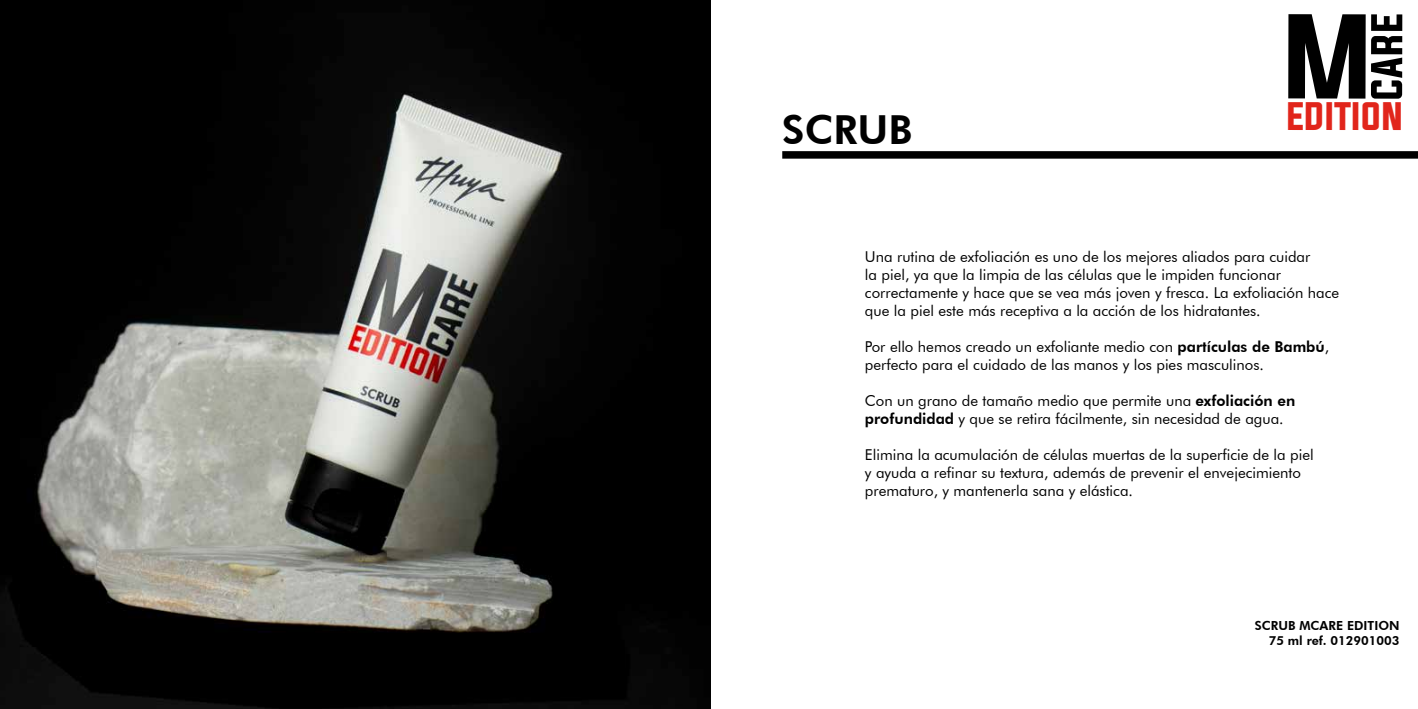
<style>
.page{position:relative;width:1418px;height:709px;background:#fff}
.page>*{position:absolute;margin:0;border:0;box-sizing:border-box;transform-origin:0 0}
.t1{font:800 40px "Futura BT";color:#000}
.t2{font:33.75px "Evogria";letter-spacing:-.005em;color:#e1251b}
.t3{font:15px/18px "Futura BT";color:#000}
.t4{font:800 12.5px/15px "Futura BT";color:#000;text-align:right}
.s1{font-weight:800}
</style>
<div class="page">
<svg style="left:1288px;top:14px;width:114px;height:85px"></svg>
<img style="left:0;top:0;width:710px;height:709px">
<div style="left:782px;top:151px;width:635px;height:8px;background:#000"></div>
<h1 class="t1" style="left:782px;top:105px;width:132px">SCRUB</h1>
<h2 class="t2" style="left:1286px;top:93px;width:119px">EDITION</h2>
<p class="t3" style="left:865px;top:247px;width:476px">Una rutina de exfoliación es uno de los mejores aliados para cuidar<br>la piel, ya que la limpia de las células que le impiden funcionar correctamente y hace que se vea más joven y fresca. La exfoliación hace que la piel este más receptiva a la acción de los hidratantes.</p>
<p class="t3" style="left:865px;top:337px;width:466px">Por ello hemos creado un exfoliante medio con <span class="s1">partículas de Bambú</span>, perfecto para el cuidado de las manos y los pies masculinos.</p>
<p class="t3" style="left:865px;top:391px;width:432px">Con un grano de tamaño medio que permite una <span class="s1">exfoliación en profundidad</span> y que se retira fácilmente, sin necesidad de agua.</p>
<p class="t3" style="left:865px;top:445px;width:450px">Elimina la acumulación de células muertas de la superficie de la piel y ayuda a refinar su textura, además de prevenir el envejecimiento prematuro, y mantenerla sana y elástica.</p>
<p class="t4" style="left:1254px;top:618px;width:146px">SCRUB MCARE EDITION<br>75 ml ref. 012901003</p>
</div>
